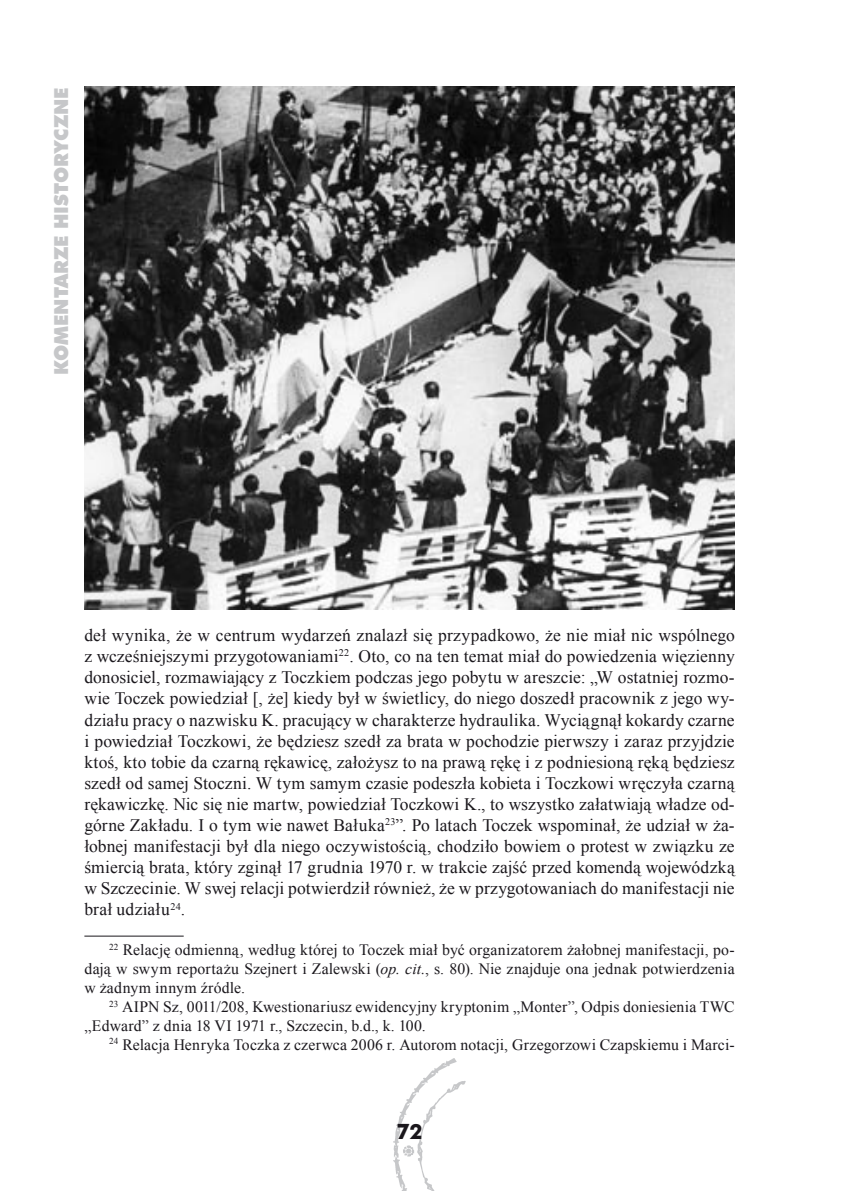
<style>
.page{position:relative;width:844px;height:1191px;background:#fff}
.page>*{position:absolute;margin:0;border:0;box-sizing:border-box;transform-origin:0 0}
.t1{font:700 21px "Futura EU";color:#1a171c}
.t2{font:19.25px "Futura X Blk EU";color:#c6c7c9}
.t3{font:17.5px/21.2px "Times New Roman";letter-spacing:.01em;color:#1a171c;text-align:justify}
.t4{font:15.75px/18.9px "Times New Roman";letter-spacing:.01em;color:#1a171c;text-align:justify}
.s1{font-style:italic}
</style>
<div class="page">
<img style="left:393px;top:1058px;width:72px;height:133px">
<hr style="left:84px;top:935px;width:100px;height:1px;background:#1a171c">
<img style="left:84px;top:87px;width:650px;height:522px">
<p class="t2" style="left:49px;top:375px;width:287px;rotate:-90deg">komentarze historyczne</p>
<p class="t3" style="left:84px;top:624px;width:651px">deł wynika, że w centrum wydarzeń znalazł się przypadkowo, że nie miał nic wspólnego z wcześniejszymi przygotowaniami<sup>22</sup>. Oto, co na ten temat miał do powiedzenia więzienny donosiciel, rozmawiający z Toczkiem podczas jego pobytu w areszcie: „W ostatniej rozmo&shy;wie Toczek powiedział [, że] kiedy był w świetlicy, do niego doszedł pracownik z jego wy&shy;działu pracy o nazwisku K. pracujący w charakterze hydraulika. Wyciągnął kokardy czarne i powiedział Toczkowi, że będziesz szedł za brata w pochodzie pierwszy i zaraz przyjdzie ktoś, kto tobie da czarną rękawicę, założysz to na prawą rękę i z podniesioną ręką będziesz szedł od samej Stoczni. W tym samym czasie podeszła kobieta i Toczkowi wręczyła czarną rękawiczkę. Nic się nie martw, powiedział Toczkowi K., to wszystko załatwiają władze od&shy;górne Zakładu. I o tym wie nawet Bałuka<sup>23</sup>”. Po latach Toczek wspominał, że udział w ża&shy;łobnej manifestacji był dla niego oczywistością, chodziło bowiem o protest w związku ze śmiercią brata, który zginął 17 grudnia 1970 r. w trakcie zajść przed komendą wojewódzką w Szczecinie. W swej relacji potwierdził również, że w przygotowaniach do manifestacji nie brał udziału<sup>24</sup>.</p>
<p class="t4" style="left:84px;top:940px;width:651px;text-indent:25px"><sup>22</sup> Relację odmienną, według której to Toczek miał być organizatorem żałobnej manifestacji, po&shy;dają w swym reportażu Szejnert i Zalewski (<span class="s1">op. cit.</span>, s. 80). Nie znajduje ona jednak potwierdzenia w żadnym innym źródle.</p>
<p class="t4" style="left:84px;top:996px;width:651px;text-indent:25px"><sup>23</sup> AIPN Sz, 0011/208, Kwestionariusz ewidencyjny kryptonim „Monter”, Odpis doniesienia TWC „Edward” z dnia 18 VI 1971 r., Szczecin, b.d., k. 100.</p>
<p class="t4" style="left:109px;top:1034px;width:627px"><sup>24</sup> Relacja Henryka Toczka z czerwca 2006 r. Autorom notacji, Grzegorzowi Czapskiemu i Marci-</p>
<p class="t1" style="left:396px;top:1118px;width:13px">72</p>
</div>
